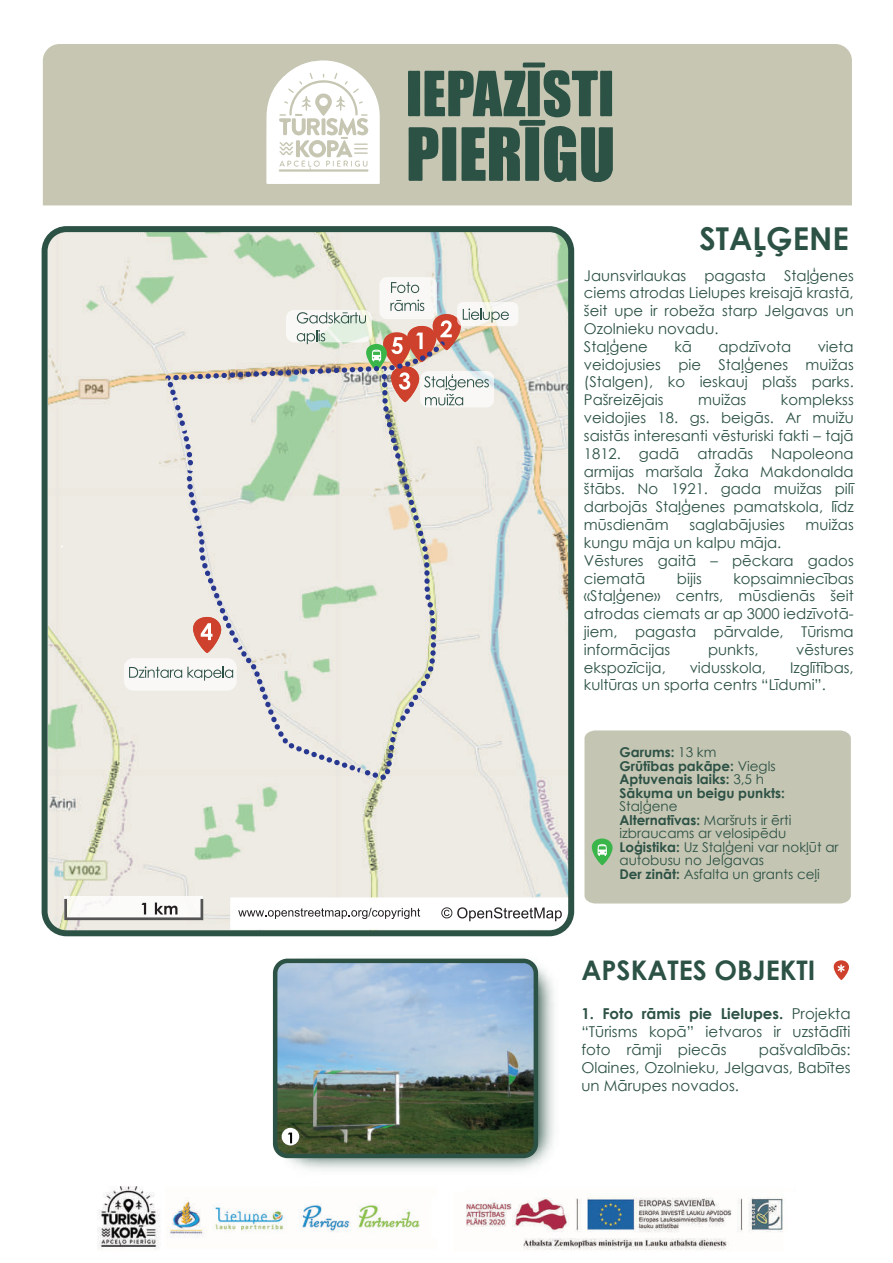
<style>
.page{position:relative;width:893px;height:1263px;background:#fff}
.page>*{position:absolute;margin:0;border:0;box-sizing:border-box;transform-origin:0 0}
.t1{font:700 31.5px "Century Gothic";color:#2c5145}
.t2{font:700 27px "Century Gothic";color:#2c5145}
.t3{font:15px/18px "Century Gothic";color:#2c5145;text-align:justify}
.t4{font:14.85px/17.9px "Century Gothic";color:#2c5145}
.t5{font:13.5px/13.5px "Century Gothic";color:#2c5145}
.t6{font:700 13.5px/13.5px "Century Gothic";color:#2c5145}
.s1{font-weight:400}
.s2{font-weight:700}
</style>
<div class="page">
<img style="left:97px;top:1186px;width:686px;height:64px">
<img style="left:236px;top:936px;width:359px;height:275px">
<svg style="left:273px;top:958px;width:265px;height:200px;background:#789195"></svg>
<div style="left:584px;top:730px;width:267px;height:173px;background:#c4c5b2"></div>
<div style="left:43px;top:44px;width:809px;height:161px;background:#c6c6b2"></div>
<svg style="left:408px;top:62px;width:205px;height:120px;background:#697f70"></svg>
<svg style="left:266px;top:60px;width:114px;height:124px"></svg>
<svg style="left:592px;top:838px;width:21px;height:27px"></svg>
<svg style="left:281px;top:1127px;width:19px;height:19px"></svg>
<svg style="left:288px;top:1132px;width:4px;height:11px"></svg>
<svg style="left:42px;top:226px;width:532px;height:710px;background:#ddded5"></svg>
<svg style="left:834px;top:960px;width:15px;height:20px"></svg>
<div style="left:64px;top:897px;width:139px;height:23px;background:#fff"></div>
<svg style="left:64px;top:899px;width:139px;height:21px"></svg>
<h1 class="t1" style="left:699px;top:215px;width:151px">STAĻĢENE</h1>
<p class="t4" style="left:584px;top:266px;width:271px">Jaunsvirlaukas pagasta Staļģenes ciems atrodas Lielupes kreisajā krastā, šeit upe ir robeža starp Jelgavas un<br>Ozolnieku novadu.<br>Staļģene</p>
<p class="t4" style="left:584px;top:337px;width:271px;text-align:justify;text-indent:234px">vieta veidojusies pie Staļģenes muižas (Stalgen), ko ieskauj plašs parks.<br>Pašreizējais</p>
<p class="t4" style="left:674px;top:337px;width:19px">kā</p>
<p class="t4" style="left:718px;top:337px;width:74px">apdzīvota</p>
<p class="t4" style="left:698px;top:391px;width:50px">muižas</p>
<p class="t4" style="left:584px;top:391px;width:271px;text-align:justify;text-indent:197px">komplekss veidojies 18. gs. beigās. Ar muižu saistās interesanti vēsturiski fakti – tajā 1812. gadā atradās Napoleona armijas maršala Žaka Makdonalda štābs. No 1921. gada muižas pilī darbojās Staļģenes pamatskola, līdz mūsdienām</p>
<p class="t4" style="left:689px;top:515px;width:97px">saglabājusies</p>
<p class="t4" style="left:806px;top:515px;width:50px">muižas</p>
<p class="t4" style="left:584px;top:533px;width:271px">kungu māja un kalpu māja.<br>Vēstures gaitā – pēckara gados ciematā</p>
<p class="t4" style="left:584px;top:569px;width:271px;text-align:justify;text-indent:149px">kopsaimniecības «Staļģene» centrs, mūsdienās šeit atrodas ciemats ar ap 3000 iedzīvotā&shy;jiem, pagasta pārvalde, Tūrisma informācijas</p>
<p class="t4" style="left:677px;top:569px;width:26px">bijis</p>
<p class="t4" style="left:708px;top:640px;width:52px">punkts,</p>
<p class="t4" style="left:796px;top:640px;width:59px">vēstures</p>
<p class="t4" style="left:584px;top:658px;width:83px">ekspozīcija,</p>
<p class="t4" style="left:690px;top:658px;width:78px">vidusskola,</p>
<p class="t4" style="left:584px;top:658px;width:271px;text-indent:206px">Izglītības, kultūras un sporta centrs “Līdumi”.</p>
<p class="t6" style="left:619px;top:745px;width:167px">Garums: <span class="s1">13 km<br></span>Grūtības pakāpe: <span class="s1">Viegls<br></span>Aptuvenais laiks: <span class="s1">3,5 h<br></span>Sākuma un beigu punkts:</p>
<p class="t5" style="left:619px;top:799px;width:221px">Staļģene<br><span class="s2">Alternatīvas:</span> Maršruts ir ērti izbraucams ar velosipēdu<br><span class="s2">Loģistika:</span> Uz Staļģeni var nokļūt ar autobusu no Jelgavas<br><span class="s2">Der zināt:</span> Asfalta un grants ceļi</p>
<h2 class="t2" style="left:581px;top:949px;width:235px">APSKATES OBJEKTI</h2>
<p class="t3" style="left:581px;top:1004px;width:271px"><span class="s2">1. Foto rāmis pie Lielupes.</span> Projekta “Tūrisms kopā” ietvaros ir uzstādīti foto rāmji piecās</p>
<p class="t3" style="left:581px;top:1040px;width:271px;text-indent:178px">pašvaldībās:<br>Olaines, Ozolnieku, Jelgavas, Babītes un Mārupes novados.</p>
</div>
